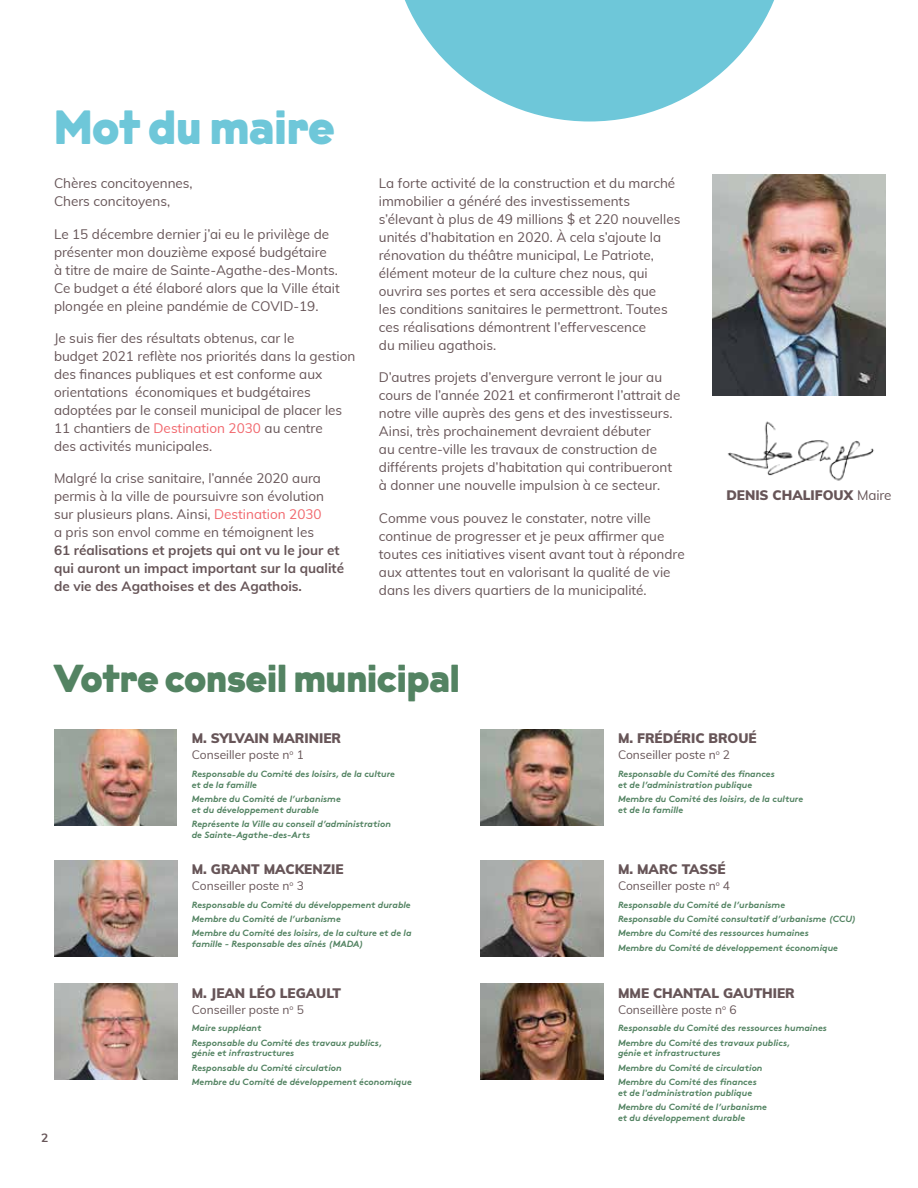
<style>
.page{position:relative;width:918px;height:1188px;background:#fff}
.page>*{position:absolute;margin:0;border:0;box-sizing:border-box;transform-origin:0 0}
.t1{font:48px "Krana Fat B";color:#6ec7d9}
.t2{font:39px "Krana Fat B";color:#538362}
.t3{font:13.5px/18px "Muli";color:#675558}
.t4{font:900 13.5px "Muli";color:#675558}
.t5{font:700 13.5px/18px "Muli";color:#675558}
.t6{font:12px "Muli";color:#675558}
.t7{font:700 12px "Muli";color:#675558}
.t8{font:italic 700 9px/14.2px "Brown";color:#538362}
.s1{color:#f1666c}
.s2{font-weight:400}
</style>
<div class="page">
<img style="left:727px;top:421px;width:147px;height:60px">
<img style="left:713px;top:175px;width:173px;height:221px">
<svg style="left:405px;top:0;width:369px;height:122px;fill:#6ec7d9"></svg>
<img style="left:54px;top:730px;width:123px;height:96px">
<img style="left:480px;top:730px;width:124px;height:96px">
<img style="left:54px;top:860px;width:123px;height:96px">
<img style="left:480px;top:860px;width:124px;height:96px">
<img style="left:54px;top:984px;width:123px;height:96px">
<img style="left:480px;top:984px;width:124px;height:96px">
<h1 class="t1" style="left:54px;top:95px;width:282px">Mot du maire</h1>
<p class="t3" style="left:54px;top:174px;width:140px">Chères concitoyennes,<br>Chers concitoyens,</p>
<p class="t3" style="left:54px;top:224px;width:287px">Le 15 décembre dernier j’ai eu le privilège de présenter mon douzième exposé budgétaire<br>à titre de maire de Sainte-Agathe-des-Monts.<br>Ce budget a été élaboré alors que la Ville était plongée en pleine pandémie de COVID-19.</p>
<p class="t3" style="left:54px;top:328px;width:303px">Je suis fier des résultats obtenus, car le<br>budget 2021 reflète nos priorités dans la gestion des finances publiques et est conforme aux orientations économiques et budgétaires adoptées par le conseil municipal de placer les 11 chantiers de <span class="s1">Destination 2030</span> au centre<br>des activités municipales.</p>
<p class="t3" style="left:54px;top:469px;width:272px">Malgré la crise sanitaire, l’année 2020 aura permis à la ville de poursuivre son évolution sur plusieurs plans. Ainsi, <span class="s1">Destination 2030 </span>a pris son envol comme en témoignent les</p>
<p class="t5" style="left:54px;top:541px;width:292px">61 réalisations et projets qui ont vu le jour et qui auront un impact important sur la qualité de vie des Agathoises et des Agathois.</p>
<p class="t3" style="left:379px;top:174px;width:303px">La forte activité de la construction et du marché immobilier a généré des investissements s’élevant à plus de 49 millions $ et 220 nouvelles unités d’habitation en 2020. À cela s’ajoute la rénovation du théâtre municipal, Le Patriote, élément moteur de la culture chez nous, qui ouvrira ses portes et sera accessible dès que<br>les conditions sanitaires le permettront. Toutes ces réalisations démontrent l’effervescence<br>du milieu agathois.</p>
<p class="t3" style="left:379px;top:368px;width:303px">D’autres projets d’envergure verront le jour au cours de l’année 2021 et confirmeront l’attrait de notre ville auprès des gens et des investisseurs.<br>Ainsi, très prochainement devraient débuter<br>au centre-ville les travaux de construction de différents projets d’habitation qui contribueront à donner une nouvelle impulsion à ce secteur.</p>
<p class="t3" style="left:379px;top:508px;width:307px">Comme vous pouvez le constater, notre ville continue de progresser et je peux affirmer que toutes ces initiatives visent avant tout à répondre aux attentes tout en valorisant la qualité de vie dans les divers quartiers de la municipalité.</p>
<p class="t4" style="left:726px;top:485px;width:167px">DENIS CHALIFOUX <span class="s2">Maire</span></p>
<h2 class="t2" style="left:54px;top:653px;width:407px">Votre conseil municipal</h2>
<p class="t4" style="left:192px;top:728px;width:151px">M. SYLVAIN MARINIER</p>
<p class="t6" style="left:192px;top:746px;width:114px">Conseiller poste n<sup>o</sup> 1</p>
<p class="t8" style="left:192px;top:768px;width:205px;line-height:10.8px">Responsable du Comité des loisirs, de la culture et de la famille</p>
<p class="t8" style="left:192px;top:793px;width:151px;line-height:10.8px">Membre du Comité de l’urbanisme et du développement durable</p>
<p class="t8" style="left:192px;top:818px;width:201px;line-height:10.8px">Représente la Ville au conseil d’administration de Sainte-Agathe-des-Arts</p>
<p class="t4" style="left:192px;top:859px;width:153px">M. GRANT MACKENZIE</p>
<p class="t6" style="left:192px;top:877px;width:114px">Conseiller poste n<sup>o</sup> 3</p>
<p class="t8" style="left:192px;top:897px;width:221px">Responsable du Comité du développement durable<br>Membre du Comité de l’urbanisme<br>Membre du Comité des loisirs, de la culture et de la</p>
<p class="t8" style="left:192px;top:936px;width:173px">famille - Responsable des aînés (MADA)</p>
<p class="t7" style="left:41px;top:1128px;width:9px">2</p>
<p class="t4" style="left:192px;top:983px;width:151px">M. JEAN LÉO LEGAULT</p>
<p class="t6" style="left:192px;top:1001px;width:114px">Conseiller poste n<sup>o</sup> 5</p>
<p class="t8" style="left:192px;top:1020px;width:192px">Maire suppléant<br>Responsable du Comité des travaux publics,</p>
<p class="t8" style="left:192px;top:1045px;width:222px">génie et infrastructures<br>Responsable du Comité circulation<br>Membre du Comité de développement économique</p>
<p class="t4" style="left:618px;top:728px;width:140px">M. FRÉDÉRIC BROUÉ</p>
<p class="t6" style="left:618px;top:746px;width:114px">Conseiller poste n<sup>o</sup> 2</p>
<p class="t8" style="left:618px;top:768px;width:158px;line-height:10.8px">Responsable du Comité des finances et de l’administration publique</p>
<p class="t8" style="left:618px;top:793px;width:187px;line-height:10.8px">Membre du Comité des loisirs, de la culture et de la famille</p>
<p class="t4" style="left:618px;top:859px;width:109px">M. MARC TASSÉ</p>
<p class="t6" style="left:618px;top:877px;width:114px">Conseiller poste n<sup>o</sup> 4</p>
<p class="t8" style="left:618px;top:897px;width:240px">Responsable du Comité de l’urbanisme<br>Responsable du Comité consultatif d’urbanisme (CCU)<br>Membre du Comité des ressources humaines<br>Membre du Comité de développement économique</p>
<p class="t4" style="left:618px;top:983px;width:178px">MME CHANTAL GAUTHIER</p>
<p class="t6" style="left:618px;top:1001px;width:120px">Conseillère poste n<sup>o</sup> 6</p>
<p class="t8" style="left:618px;top:1020px;width:210px">Responsable du Comité des ressources humaines<br>Membre du Comité des travaux publics,</p>
<p class="t8" style="left:618px;top:1045px;width:146px">génie et infrastructures<br>Membre du Comité de circulation<br>Membre du Comité des finances</p>
<p class="t8" style="left:618px;top:1085px;width:151px">et de l'administration publique<br>Membre du Comité de l’urbanisme</p>
<p class="t8" style="left:618px;top:1110px;width:129px">et du développement durable</p>
</div>
